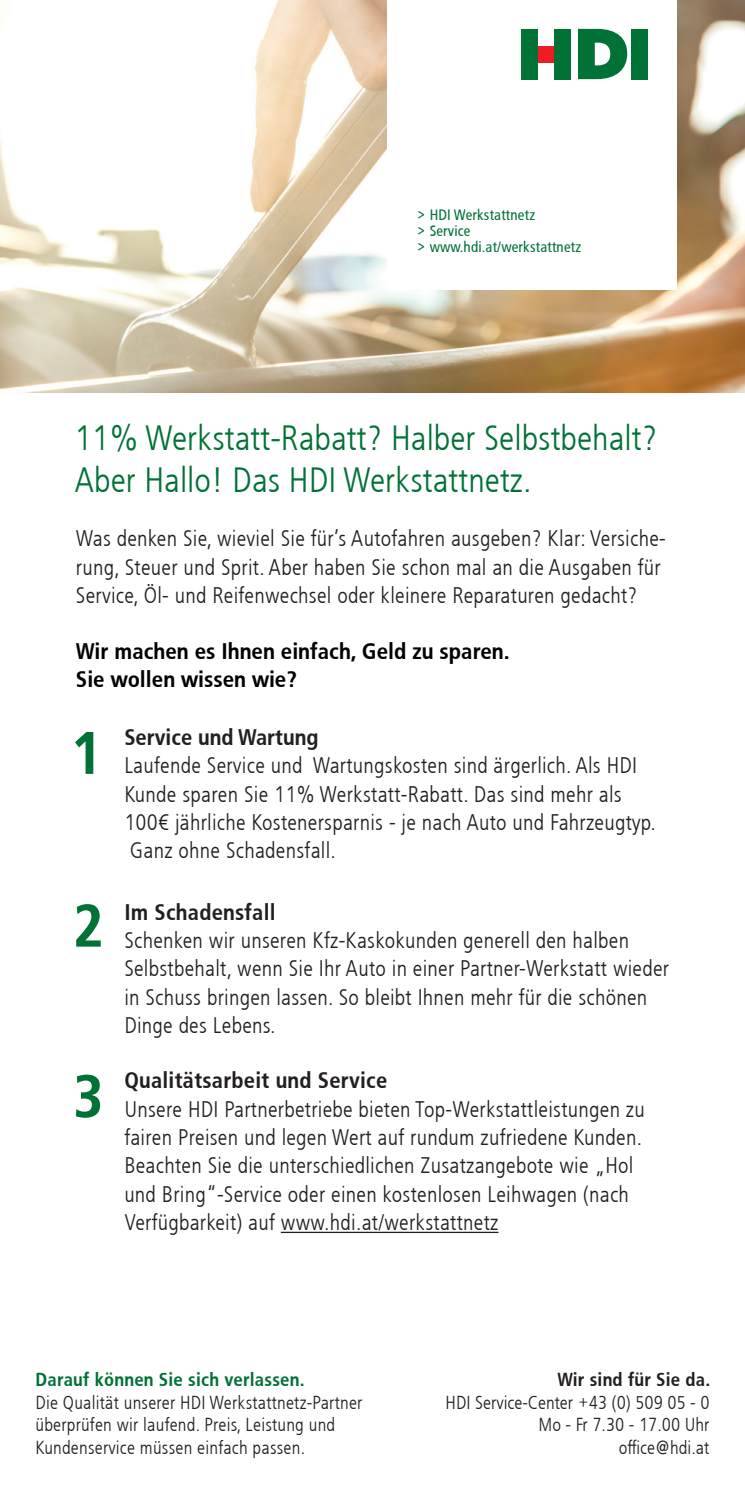
<style>
.page{position:relative;width:745px;height:1489px;background:#fff}
.page>*{position:absolute;margin:0;border:0;box-sizing:border-box;transform-origin:0 0}
.t1{font:60px "HDI Gerling Sans Cond Bold";color:#007236}
.t2{font:35px/42px "HDI Gerling Sans Cond Light";color:#007236}
.t3{font:22.5px/28.2px "HDI Gerling Sans Cond Light";letter-spacing:.01em;color:#231f20}
.t4{font:22.5px/28.2px "HDI Gerling Sans Cond Bold";color:#000}
.t5{font:22.5px "HDI Gerling Sans Cond Bold";letter-spacing:.01em;color:#231f20}
.t6{font:18.75px/22.5px "HDI Gerling Sans Cond Light";letter-spacing:.01em;color:#231f20}
.t7{font:18.75px "HDI Gerling Sans Cond Bold";letter-spacing:.01em;color:#007236}
.t8{font:18.75px "HDI Gerling Sans Cond Bold";letter-spacing:.01em;color:#231f20}
.t9{font:15px/16px "HDI Gerling Sans Cond Regular";letter-spacing:.01em;color:#007236}
.s1{font-family:"HDI Gerling Sans Cond Regular"}
</style>
<div class="page">
<img style="left:0;top:0;width:744px;height:393px">
<hr style="left:280px;top:1231px;width:218px;height:1px;background:#231f20">
<div style="left:387px;top:0;width:289px;height:289px;background:#fff"></div>
<svg style="left:578px;top:29px;width:48px;height:50px"></svg>
<div style="left:631px;top:29px;width:16px;height:50px;background:#007236"></div>
<div style="left:537px;top:46px;width:17px;height:16px;background:#ee1d23"></div>
<div style="left:554px;top:29px;width:17px;height:50px;background:#007236"></div>
<div style="left:520px;top:29px;width:17px;height:50px;background:#007236"></div>
<p class="t9" style="left:416px;top:207px;width:166px">&gt; HDI Werkstattnetz<br>&gt; Service<br>&gt; www.hdi.at/werkstattnetz</p>
<h2 class="t2" style="left:74px;top:417px;width:584px">11% Werkstatt-Rabatt? Halber Selbstbehalt?<br>Aber Hallo! Das HDI Werkstattnetz.</h2>
<p class="t3" style="left:76px;top:525px;width:591px">Was denken Sie, wieviel Sie für’s Autofahren ausgeben? Klar: Versiche&shy;rung, Steuer und Sprit. Aber haben Sie schon mal an die Ausgaben für<br>Service, Öl- und Reifenwechsel oder kleinere Reparaturen gedacht?</p>
<p class="t4" style="left:76px;top:637px;width:435px">Wir machen es Ihnen einfach, Geld zu sparen.<br>Sie wollen wissen wie?</p>
<h1 class="t1" style="left:71px;top:718px;width:33px">1</h1>
<p class="t5" style="left:124px;top:724px;width:196px">Service und Wartung</p>
<p class="t3" style="left:124px;top:752px;width:533px">Laufende Service und Wartungskosten sind ärgerlich. Als HDI Kunde sparen Sie 11% Werkstatt-Rabatt. Das sind mehr als 100€ jährliche Kostenersparnis - je nach Auto und Fahrzeugtyp.<br>Ganz ohne Schadensfall.</p>
<h1 class="t1" style="left:72px;top:891px;width:33px">2</h1>
<p class="t5" style="left:124px;top:898px;width:153px">Im Schadensfall</p>
<p class="t3" style="left:124px;top:926px;width:546px">Schenken wir unseren Kfz-Kaskokunden generell den halben Selbstbehalt, wenn Sie Ihr Auto in einer Partner-Werkstatt wieder in Schuss bringen lassen. So bleibt Ihnen mehr für die schönen Dinge des Lebens.</p>
<h1 class="t1" style="left:72px;top:1061px;width:33px">3</h1>
<p class="t5" style="left:124px;top:1067px;width:264px">Qualitätsarbeit und Service</p>
<p class="t3" style="left:124px;top:1095px;width:522px">Unsere HDI Partnerbetriebe bieten Top-Werkstattleistungen zu fairen Preisen und legen Wert auf rundum zufriedene Kunden.<br>Beachten Sie die unterschiedlichen Zusatzangebote wie „Hol und Bring“-Service oder einen kostenlosen Leihwagen (nach Verfügbarkeit) auf www.hdi.at/werkstattnetz</p>
<p class="t7" style="left:35px;top:1368px;width:270px">Darauf können Sie sich verlassen.</p>
<p class="t6" style="left:35px;top:1391px;width:328px">Die Qualität unserer HDI Werkstattnetz-Partner überprüfen wir laufend. Preis, Leistung und<br>Kundenservice müssen einfach passen.</p>
<p class="t8" style="left:557px;top:1368px;width:154px">Wir sind für Sie da.</p>
<p class="t6" style="left:445px;top:1391px;width:265px;text-align:right">HDI Service-Center +43 (0) 509 05 - 0<br>Mo - Fr 7.30 - 17.00 Uhr office<span class="s1">@</span>hdi.at</p>
</div>
